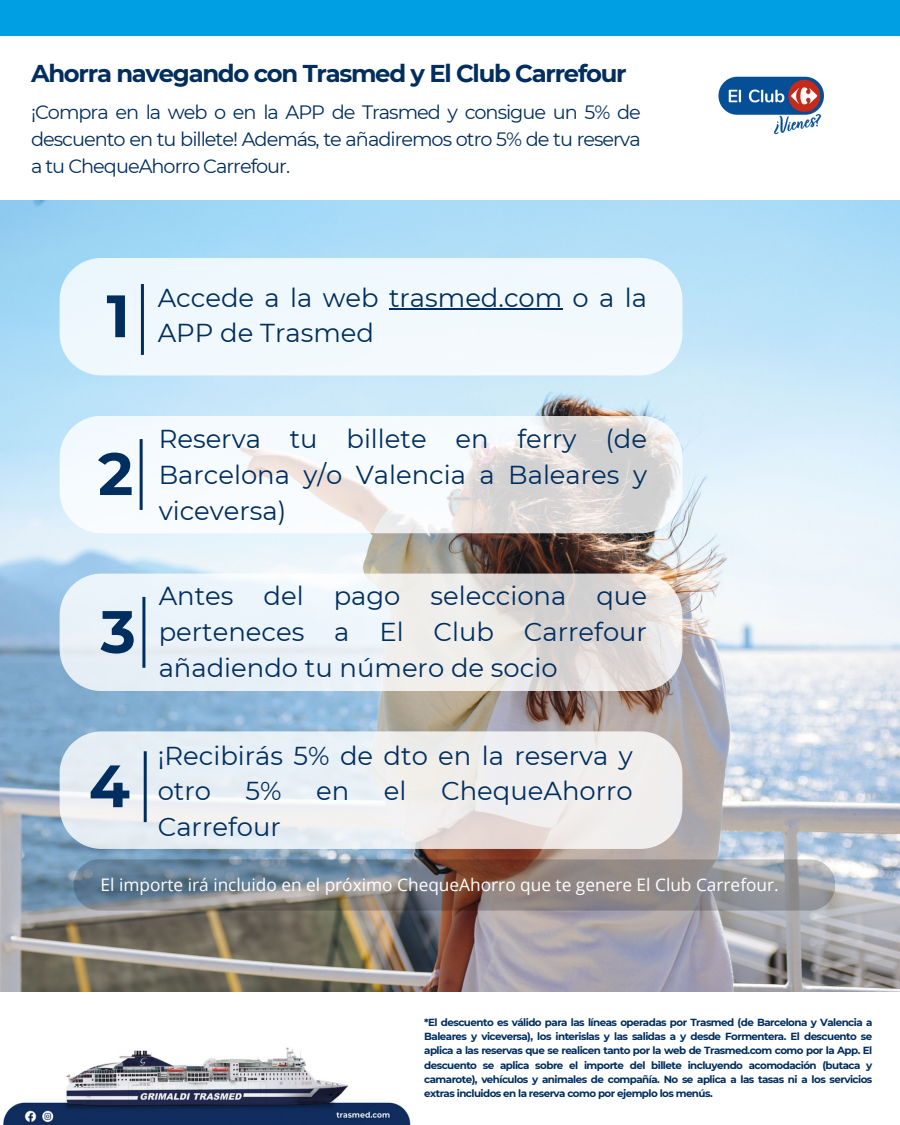
<style>
.page{position:relative;width:900px;height:1125px;background:#fff}
.page>*{position:absolute;margin:0;border:0;box-sizing:border-box;transform-origin:0 0}
.t1{font:700 59.7px "Montserrat";color:#002e5e}
.t2{font:25.9px/35.8px "Montserrat";color:#002e5e}
.t3{font:700 24.3px "Montserrat";letter-spacing:-.05em;color:#002e5e}
.t4{font:19.3px/27px "Montserrat";letter-spacing:-.05em;color:#002e5e;text-align:justify}
.t5{font:17.3px "Open Sans";color:#fff}
.t6{font:700 10.3px/14.2px "Montserrat";letter-spacing:-.05em;color:#002e5e;text-align:justify}
</style>
<div class="page">
<img style="left:0;top:201px;width:900px;height:790px">
<img style="left:718px;top:76px;width:106px;height:59px">
<div style="left:0;top:0;width:900px;height:36px;background:#009fe3"></div>
<div style="left:60px;top:258px;width:622px;height:117px;background:#f0f9fd"></div>
<svg style="left:60px;top:416px;width:622px;height:117px;fill:#f4fafd"></svg>
<svg style="left:60px;top:574px;width:622px;height:117px"></svg>
<svg style="left:60px;top:731px;width:622px;height:118px;fill:#edeef1"></svg>
<hr style="left:142px;top:597px;width:3px;height:71px;background:#002e5e">
<hr style="left:141px;top:284px;width:3px;height:71px;background:#002e5e">
<hr style="left:144px;top:751px;width:3px;height:71px;background:#002e5e">
<svg style="left:74px;top:859px;width:761px;height:52px"></svg>
<img style="left:3px;top:1047px;width:408px;height:78px">
<hr style="left:140px;top:439px;width:3px;height:71px;background:#002e5e">
<hr style="left:389px;top:309px;width:173px;height:1px;background:#002e5e">
<p class="t3" style="left:31px;top:59px;width:597px">Ahorra navegando con Trasmed y El Club Carrefour</p>
<p class="t4" style="left:31px;top:98px;width:611px">¡Compra en la web o en la APP de Trasmed y consigue un 5% de descuento en tu billete! Además, te añadiremos otro 5% de tu reserva a tu ChequeAhorro Carrefour.</p>
<h2 class="t1" style="left:107px;top:279px;width:25px">1</h2>
<h2 class="t2" style="left:158px;top:280px;width:491px;line-height:35.5px">Accede a la web trasmed.com o a la<br>APP de Trasmed</h2>
<p class="t1" style="left:98px;top:437px;width:37px">2</p>
<h2 class="t1" style="left:101px;top:595px;width:37px">3</h2>
<p class="t2" style="left:159px;top:421px;width:490px;text-align:justify">Reserva tu billete en ferry (de Barcelona y/o Valencia a Baleares y viceversa)</p>
<h2 class="t2" style="left:159px;top:578px;width:490px;text-align:justify">Antes del pago selecciona que perteneces a El Club Carrefour añadiendo tu número de socio</h2>
<p class="t1" style="left:89px;top:749px;width:43px">4</p>
<h4 class="t2" style="left:158px;top:738px;width:477px;line-height:35.5px">¡Recibirás 5% de dto en la reserva y otro</h4>
<h4 class="t2" style="left:246px;top:773px;width:38px">5%</h4>
<h4 class="t2" style="left:316px;top:773px;width:35px">en</h4>
<h4 class="t2" style="left:384px;top:773px;width:24px">el</h4>
<h4 class="t2" style="left:441px;top:773px;width:193px">ChequeAhorro</h4>
<h4 class="t2" style="left:158px;top:809px;width:125px">Carrefour</h4>
<p class="t5" style="left:101px;top:873px;width:680px">El importe irá incluido en el próximo ChequeAhorro que te genere El Club Carrefour.</p>
<p class="t6" style="left:424px;top:1015px;width:450px">*El descuento es válido para las líneas operadas por Trasmed (de Barcelona y Valencia a Baleares y viceversa), los interislas y las salidas a y desde Formentera. El descuento se aplica a las reservas que se realicen tanto por la web de Trasmed.com como por la App. El descuento se aplica sobre el importe del billete incluyendo acomodación (butaca y camarote), vehículos y animales de compañía. No se aplica a las tasas ni a los servicios extras incluidos en la reserva como por ejemplo los menús.</p>
</div>
